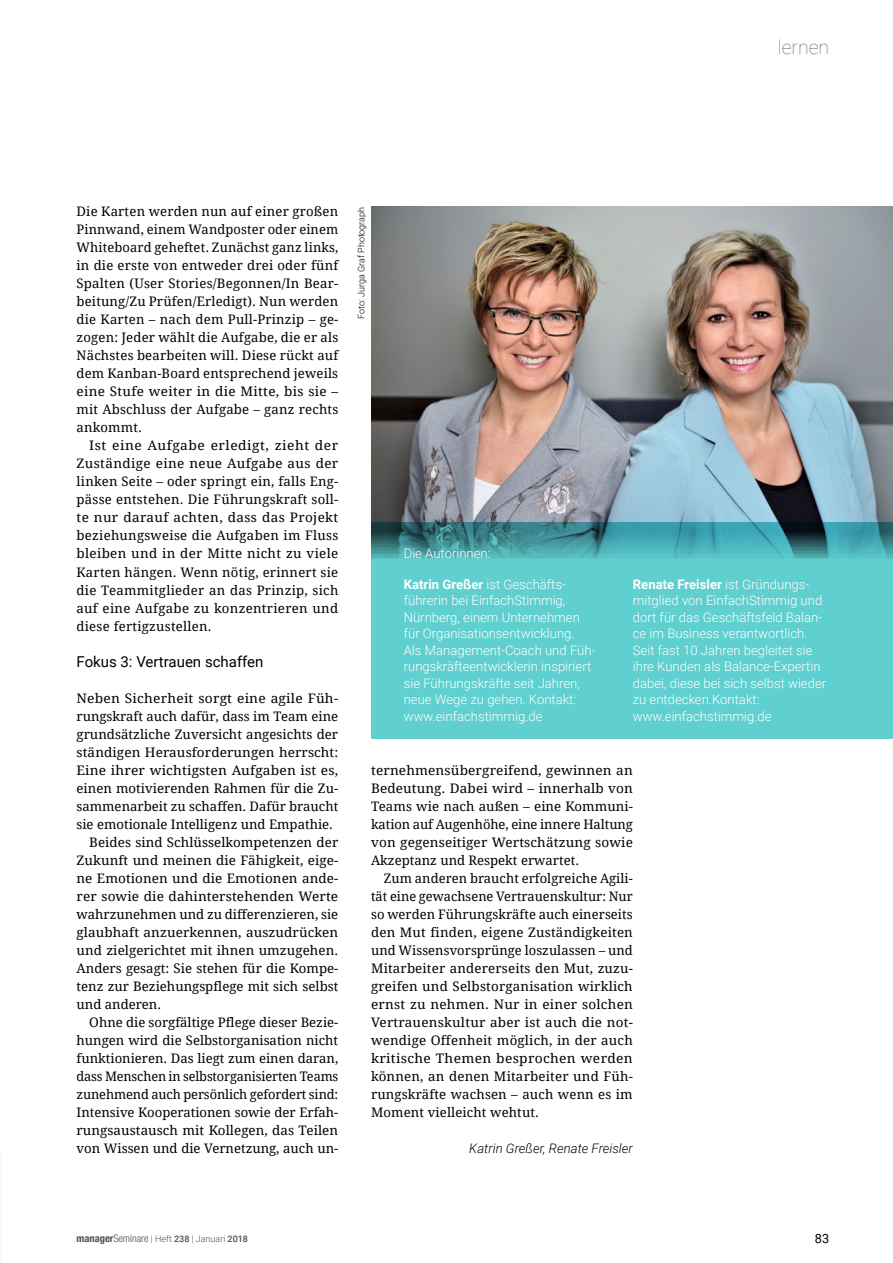
<style>
.page{position:relative;width:893px;height:1263px;background:#fff}
.page>*{position:absolute;margin:0;border:0;box-sizing:border-box;transform-origin:0 0}
.t1{font:100 19.5px "Roboto";color:#5f6467}
.Zwischentitel{font:15px "Roboto";color:#000}
.Fließtext_mit_Einzug{font:13.2px/18px "Droid Serif";letter-spacing:.005em;color:#000;text-align:justify}
.Bildunterschrift{font:300 13.2px/16.5px "Roboto";color:#fff}
.Fließtext_ohne_Einzu{font:13.2px/18px "Droid Serif";color:#000;text-align:justify}
.Fließtext_mit_Einzug-2{font:13.2px/18px "Droid Serif";letter-spacing:.005em;color:#000;text-align:justify;scale:1.05 1}
.Fließtext_ohne_Einzu-2{font:13.2px/18px "Droid Serif";color:#000;text-align:justify;scale:1.05 1}
.Fließtext_mit_Einzug-3{font:13.2px/18px "Droid Serif";letter-spacing:.005em;color:#000;text-align:justify;scale:1.04 1}
.Fließtext_ohne_Einzu-3{font:italic 300 13.2px "Roboto";color:#000}
.t2{font:12.75px "Roboto";color:#000}
.t3{font:300 9px "Roboto";color:#4e4e4d}
.Quellennachweis{font:300 9px "Roboto";color:#000}
.s1{font-weight:700}
.s2{font-family:"Helvetica Neue";font-weight:700;font-stretch:condensed;font-size:10.5px}
.s3{font-family:"Helvetica Neue LT";font-stretch:condensed;font-size:10.5px}
.s4{font-weight:500}
</style>
<div class="page">
<img style="left:371px;top:207px;width:522px;height:315px">
<hr style="left:0;top:1152px;width:1px;height:111px;background:#f1fbfa">
<svg style="left:371px;top:522px;width:522px;height:216px;background:#5ac4c6"></svg>
<h1 class="t1" style="left:778px;top:33px;width:53px">lernen</h1>
<p class="Fließtext_ohne_Einzu" style="left:77px;top:203px;width:263px">Die Karten werden nun auf einer großen Pinnwand, einem Wandposter oder einem Whiteboard geheftet. Zunächst ganz links, in die erste von entweder drei oder fünf Spalten (User Stories/Begonnen/In Bear&shy;beitung/Zu Prüfen/Erledigt). Nun werden die Karten – nach dem Pull-Prinzip – ge&shy;zogen: Jeder wählt die Aufgabe, die er als Nächstes bearbeiten will. Diese rückt auf dem Kanban-Board entsprechend jeweils eine Stufe weiter in die Mitte, bis sie – mit Abschluss der Aufgabe – ganz rechts ankommt.</p>
<p class="Fließtext_mit_Einzug-2" style="left:77px;top:437px;width:251px;text-indent:13px">Ist eine Aufgabe erledigt, zieht der Zuständige eine neue Aufgabe aus der linken Seite – oder springt ein, falls Eng&shy;pässe entstehen. Die Führungskraft soll&shy;te nur darauf achten, dass das Projekt beziehungsweise die Aufgaben im Fluss bleiben und in der Mitte nicht zu viele Karten hängen. Wenn nötig, erinnert sie die Teammitglieder an das Prinzip, sich auf eine Aufgabe zu konzentrieren und diese fertigzustellen.</p>
<p class="Zwischentitel" style="left:77px;top:651px;width:188px">Fokus 3: Vertrauen schaffen</p>
<p class="Fließtext_ohne_Einzu-2" style="left:77px;top:689px;width:251px">Neben Sicherheit sorgt eine agile Füh&shy;rungskraft auch dafür, dass im Team eine grundsätzliche Zuversicht angesichts der ständigen Herausforderungen herrscht:<br>Eine ihrer wichtigsten Aufgaben ist es, einen motivierenden Rahmen für die Zu&shy;sammenarbeit zu schaffen. Dafür braucht sie emotionale Intelligenz und Empathie.</p>
<p class="Fließtext_mit_Einzug" style="left:77px;top:833px;width:263px;text-indent:13px">Beides sind Schlüsselkompetenzen der Zukunft und meinen die Fähigkeit, eige&shy;ne Emotionen und die Emotionen ande&shy;rer sowie die dahinterstehenden Werte wahrzunehmen und zu differenzieren, sie glaubhaft anzuerkennen, auszudrücken und zielgerichtet mit ihnen umzugehen.<br>Anders gesagt: Sie stehen für die Kompe&shy;tenz zur Beziehungspflege mit sich selbst und anderen.</p>
<p class="Fließtext_mit_Einzug" style="left:77px;top:1013px;width:263px;text-indent:13px">Ohne die sorgfältige Pflege dieser Bezie&shy;hungen wird die Selbstorganisation nicht funktionieren. Das liegt zum einen daran, dass Menschen in selbstorganisierten Teams zunehmend auch persönlich gefordert sind:<br>Intensive Kooperationen sowie der Erfah&shy;rungsaustausch mit Kollegen, das Teilen von Wissen und die Vernetzung, auch un-</p>
<p class="Quellennachweis" style="left:355px;top:319px;width:113px;rotate:-90deg">Foto: Jurga Graf Photograph</p>
<p class="Bildunterschrift" style="left:404px;top:544px;width:88px">Die Autorinnen:</p>
<p class="Bildunterschrift" style="left:404px;top:575px;width:193px"><span class="s1">Katrin Greßer</span> ist Geschäfts&shy;führerin bei EinfachStimmig,<br>Nürnberg, einem Unternehmen für Organisationsentwicklung.<br>Als Management-Coach und Füh&shy;rungskräfteentwicklerin inspiriert sie Führungskräfte seit Jahren, neue Wege zu gehen. Kontakt: www.einfachstimmig.de</p>
<p class="Bildunterschrift" style="left:633px;top:575px;width:195px"><span class="s1">Renate Freisler</span> ist Gründungs&shy;mitglied von EinfachStimmig und dort für das Geschäftsfeld Balan&shy;ce im Business verantwortlich.<br>Seit fast 10 Jahren begleitet sie ihre Kunden als Balance-Expertin dabei, diese bei sich selbst wieder zu entdecken.Kontakt: www.einfachstimmig.de</p>
<p class="Fließtext_mit_Einzug-3" style="left:371px;top:761px;width:253px">ternehmensübergreifend, gewinnen an Bedeutung. Dabei wird – innerhalb von Teams wie nach außen – eine Kommuni&shy;kation auf Augenhöhe, eine innere Haltung von gegenseitiger Wertschätzung sowie Akzeptanz und Respekt erwartet.</p>
<p class="Fließtext_mit_Einzug" style="left:371px;top:869px;width:263px;text-indent:13px">Zum anderen braucht erfolgreiche Agili&shy;tät eine gewachsene Vertrauenskultur: Nur so werden Führungskräfte auch einerseits den Mut finden, eigene Zuständigkeiten und Wissensvorsprünge loszulassen – und Mitarbeiter andererseits den Mut, zuzu&shy;greifen und Selbstorganisation wirklich ernst zu nehmen. Nur in einer solchen Vertrauenskultur aber ist auch die not&shy;wendige Offenheit möglich, in der auch kritische Themen besprochen werden können, an denen Mitarbeiter und Füh&shy;rungskräfte wachsen – auch wenn es im Moment vielleicht wehtut.</p>
<p class="Fließtext_ohne_Einzu-3" style="left:469px;top:1138px;width:165px">Katrin Greßer, Renate Freisler</p>
<p class="t3" style="left:77px;top:1233px;width:173px"><span class="s2">manager</span><span class="s3">Seminare</span> | Heft <span class="s4">238</span> | Januari <span class="s4">2018</span></p>
<p class="t2" style="left:815px;top:1229px;width:16px">83</p>
</div>
